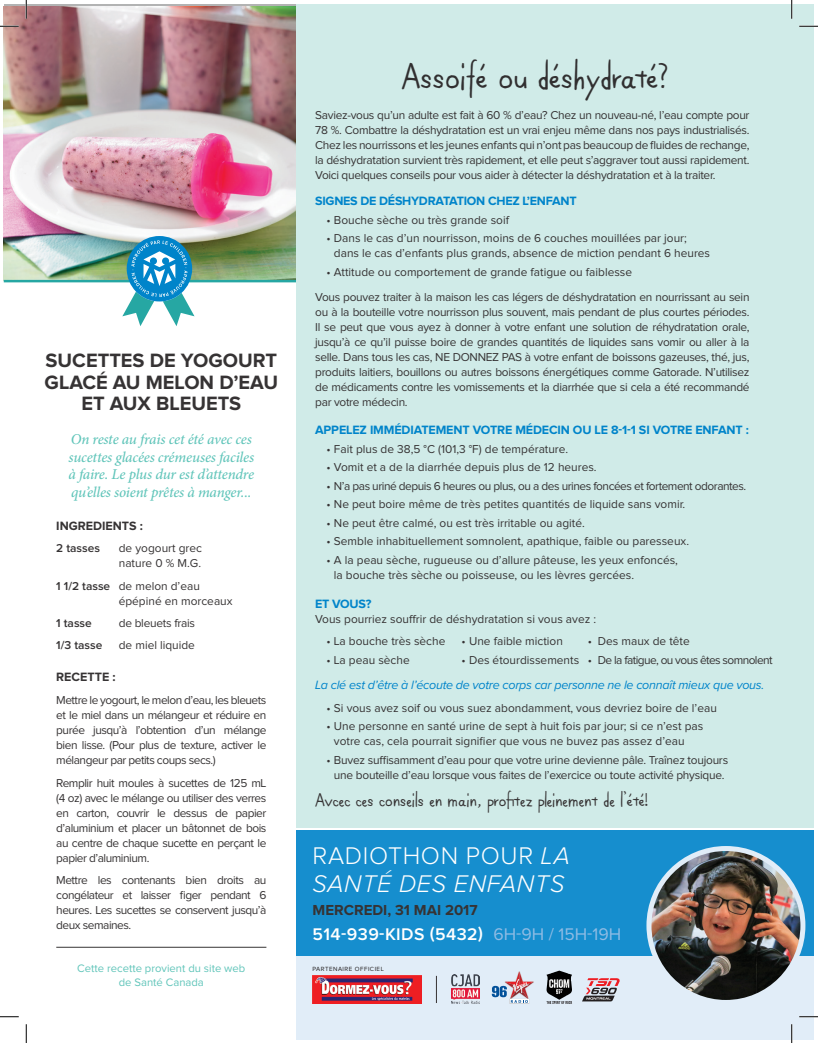
<style>
.page{position:relative;width:818px;height:1043px;background:#fff}
.page>*{position:absolute;margin:0;border:0;box-sizing:border-box;transform-origin:0 0}
.t1{font:43.75px "Pinch";color:#312f30}
.t2{font:italic 300 25px/27.5px "Proxima Nova";letter-spacing:.025em;color:#fff}
.t3{font:22.5px "Pinch";color:#363334}
.t4{font:700 20px/21.2px "Proxima Nova";color:#363334;text-align:center}
.t5{font:600 17.5px "Proxima Nova";letter-spacing:.025em;color:#fff}
.t6{font:italic 500 15px/17.5px "Minion Pro";letter-spacing:-.015em;color:#61c5ba}
.t7{font:700 15px "Proxima Nova";color:#363334}
.t8{font:700 12.5px "Proxima Nova";letter-spacing:-.02em;color:#0084ca}
.t9{font:italic 12.5px "Proxima Nova";letter-spacing:-.02em;color:#0084ca}
.t10{font:700 12.5px "Proxima Nova";color:#363334}
.t11{font:11.88px/15px "Proxima Nova";color:#363334;text-align:justify}
.t12{font:11.88px/15px "Proxima Nova";letter-spacing:-.02em;color:#363334;text-align:center}
.t13{font:11.88px "Proxima Nova";letter-spacing:-.04em;color:#363334}
.t14{font:11.88px "Proxima Nova";letter-spacing:-.05em;color:#363334}
.t15{font:600 11.88px "Proxima Nova";color:#363334}
.t16{font:11.25px/13.5px "Proxima Nova";color:#61c5ba;text-align:center}
.t17{font:6.25px "Proxima Nova";letter-spacing:.075em;color:#231f20}
.s1{font-weight:600}
.s2{font-style:normal}
.s3{font-weight:400;color:#90bce4}
</style>
<div class="page">
<img style="left:4px;top:7px;width:292px;height:273px">
<hr style="left:4px;top:280px;width:292px;height:2px;background:#26a7a3">
<div style="left:297px;top:830px;width:517px;height:209px;background:#e1edf8"></div>
<div style="left:296px;top:830px;width:518px;height:125px;background:#168ece"></div>
<img style="left:312px;top:975px;width:109px;height:28px">
<svg style="left:492px;top:971px;width:42px;height:32px"></svg>
<svg style="left:546px;top:970px;width:26px;height:33px"></svg>
<svg style="left:582px;top:978px;width:37px;height:23px"></svg>
<img style="left:451px;top:974px;width:28px;height:29px">
<svg style="left:436px;top:975px;width:1px;height:28px"></svg>
<div style="left:296px;top:4px;width:518px;height:823px;background:#d0ebe8"></div>
<hr style="left:56px;top:947px;width:210px;height:1px;background:#363334">
<img style="left:649px;top:848px;width:153px;height:154px;border-radius:77px">
<div style="left:646px;top:846px;width:159px;height:158px;border:5px solid #e1edf8;border-radius:50%"></div>
<svg style="left:122px;top:236px;width:72px;height:90px"></svg>
<svg style="left:0;top:25px;width:19px;height:2px"></svg>
<svg style="left:799px;top:25px;width:19px;height:2px"></svg>
<svg style="left:0;top:1016px;width:19px;height:1px"></svg>
<svg style="left:799px;top:1016px;width:19px;height:1px"></svg>
<svg style="left:25px;top:0;width:2px;height:19px"></svg>
<svg style="left:25px;top:1024px;width:2px;height:18px"></svg>
<svg style="left:791px;top:0;width:1px;height:19px"></svg>
<svg style="left:790px;top:1024px;width:2px;height:18px"></svg>
<p class="t4" style="left:45px;top:351px;width:235px">SUCETTES DE YOGOURT<br>GLACÉ AU MELON D’EAU<br>ET AUX BLEUETS</p>
<p class="t6" style="left:68px;top:430px;width:187px">On reste au frais cet été avec ces sucettes glacées crémeuses faciles à faire. Le plus dur est d’attendre qu’elles soient prêtes à manger...</p>
<p class="t10" style="left:56px;top:520px;width:88px">INGREDIENTS :</p>
<p class="t15" style="left:56px;top:543px;width:45px">2 tasses</p>
<p class="t11" style="left:119px;top:541px;width:85px">de yogourt grec nature 0 % M.G.</p>
<p class="t11" style="left:119px;top:578px;width:115px;text-indent:-62px"><span class="s1">1 1/2 tasse</span> de melon d’eau épépiné en morceaux</p>
<p class="t15" style="left:56px;top:617px;width:37px">1 tasse</p>
<p class="t12" style="left:119px;top:615px;width:78px">de bleuets frais</p>
<p class="t15" style="left:56px;top:639px;width:48px">1/3 tasse</p>
<p class="t11" style="left:119px;top:637px;width:78px">de miel liquide</p>
<p class="t10" style="left:56px;top:671px;width:61px">RECETTE :</p>
<p class="t11" style="left:56px;top:693px;width:212px">Mettre le yogourt, le melon d’eau, les bleuets et le miel dans un mélangeur et réduire en purée jusqu’à l’obtention d’un mélange bien lisse. (Pour plus de texture, activer le mélangeur par petits coups secs.)</p>
<p class="t11" style="left:56px;top:775px;width:212px">Remplir huit moules à sucettes de 125 mL (4 oz) avec le mélange ou utiliser des verres en carton, couvrir le dessus de papier d’aluminium et placer un bâtonnet de bois au centre de chaque sucette en perçant le papier d’aluminium.</p>
<p class="t11" style="left:56px;top:873px;width:212px">Mettre les contenants bien droits au congélateur et laisser figer pendant 6 heures. Les sucettes se conservent jusqu’à deux semaines.</p>
<p class="t16" style="left:77px;top:962px;width:169px">Cette recette provient du site web de Santé Canada</p>
<p class="t1" style="left:401px;top:45px;width:269px">Assoifé ou déshydraté?</p>
<p class="t11" style="left:315px;top:108px;width:436px">Saviez-vous qu’un adulte est fait à 60 % d’eau? Chez un nouveau-né, l’eau compte pour 78 %. Combattre la déshydratation est un vrai enjeu même dans nos pays industrialisés.<br>Chez les nourrissons et les jeunes enfants qui n’ont pas beaucoup de fluides de rechange, la déshydratation survient très rapidement, et elle peut s’aggraver tout aussi rapidement.<br>Voici quelques conseils pour vous aider à détecter la déshydratation et à la traiter.</p>
<p class="t8" style="left:315px;top:195px;width:263px">SIGNES DE DÉSHYDRATATION CHEZ L’ENFANT</p>
<p class="t11" style="left:326px;top:213px;width:184px">• Bouche sèche ou très grande soif</p>
<p class="t11" style="left:334px;top:231px;width:377px;text-indent:-8px">• Dans le cas d’un nourrisson, moins de 6 couches mouillées par jour; dans le cas d’enfants plus grands, absence de miction pendant 6 heures</p>
<p class="t11" style="left:326px;top:265px;width:307px">• Attitude ou comportement de grande fatigue ou faiblesse</p>
<p class="t11" style="left:315px;top:290px;width:436px">Vous pouvez traiter à la maison les cas légers de déshydratation en nourrissant au sein ou à la bouteille votre nourrisson plus souvent, mais pendant de plus courtes périodes.<br>Il se peut que vous ayez à donner à votre enfant une solution de réhydratation orale, jusqu’à ce qu’il puisse boire de grandes quantités de liquides sans vomir ou aller à la selle. Dans tous les cas, NE DONNEZ PAS à votre enfant de boissons gazeuses, thé, jus, produits laitiers, bouillons ou autres boissons énergétiques comme Gatorade. N’utilisez de médicaments contre les vomissements et la diarrhée que si cela a été recommandé par votre médecin.</p>
<p class="t8" style="left:315px;top:424px;width:435px">APPELEZ IMMÉDIATEMENT VOTRE MÉDECIN OU LE 8-1-1 SI VOTRE ENFANT :</p>
<p class="t11" style="left:326px;top:441px;width:243px">• Fait plus de 38,5 °C (101,3 °F) de température.</p>
<p class="t11" style="left:326px;top:460px;width:272px">• Vomit et a de la diarrhée depuis plus de 12 heures.</p>
<p class="t13" style="left:326px;top:480px;width:421px">• N’a pas uriné depuis 6 heures ou plus, ou a des urines foncées et fortement odorantes.</p>
<p class="t11" style="left:326px;top:497px;width:360px">• Ne peut boire même de très petites quantités de liquide sans vomir.</p>
<p class="t11" style="left:326px;top:516px;width:260px">• Ne peut être calmé, ou est très irritable ou agité.</p>
<p class="t11" style="left:326px;top:534px;width:364px">• Semble inhabituellement somnolent, apathique, faible ou paresseux.</p>
<p class="t11" style="left:334px;top:553px;width:345px;text-indent:-8px">• A la peau sèche, rugueuse ou d’allure pâteuse, les yeux enfoncés, la bouche très sèche ou poisseuse, ou les lèvres gercées.</p>
<p class="t8" style="left:315px;top:598px;width:58px">ET VOUS?</p>
<p class="t11" style="left:315px;top:612px;width:282px">Vous pourriez souffrir de déshydratation si vous avez :</p>
<p class="t11" style="left:326px;top:634px;width:120px">• La bouche très sèche</p>
<p class="t11" style="left:461px;top:634px;width:103px">• Une faible miction</p>
<p class="t11" style="left:588px;top:634px;width:103px">• Des maux de tête</p>
<p class="t11" style="left:326px;top:653px;width:85px">• La peau sèche</p>
<p class="t14" style="left:461px;top:654px;width:312px">• Des étourdissements • De la fatigue, ou vous êtes somnolent</p>
<p class="t9" style="left:315px;top:679px;width:450px">La clé est d’être à l’écoute de votre corps car personne ne le connaît mieux que vous.</p>
<p class="t11" style="left:326px;top:700px;width:392px">• Si vous avez soif ou vous suez abondamment, vous devriez boire de l’eau</p>
<p class="t11" style="left:334px;top:719px;width:371px;text-indent:-8px">• Une personne en santé urine de sept à huit fois par jour; si ce n’est pas votre cas, cela pourrait signifier que vous ne buvez pas assez d’eau</p>
<p class="t12" style="left:326px;top:752px;width:403px">• Buvez suffisamment d’eau pour que votre urine devienne pâle. Traînez toujours une bouteille d’eau lorsque vous faites de l’exercice ou toute activité physique.</p>
<p class="t3" style="left:315px;top:783px;width:334px">Avcec ces conseils en main, profitez pleinement de l’été!</p>
<p class="t2" style="left:312px;top:843px;width:259px"><span class="s2">RADIOTHON POUR</span> LA<br>SANTÉ DES ENFANTS</p>
<p class="t7" style="left:312px;top:902px;width:166px">MERCREDI, 31 MAI 2017</p>
<p class="t5" style="left:312px;top:925px;width:310px">514-939-KIDS (5432) <span class="s3">6H-9H / 15H-19H</span></p>
<p class="t17" style="left:312px;top:965px;width:73px">PARTENAIRE OFFICIEL</p>
</div>
